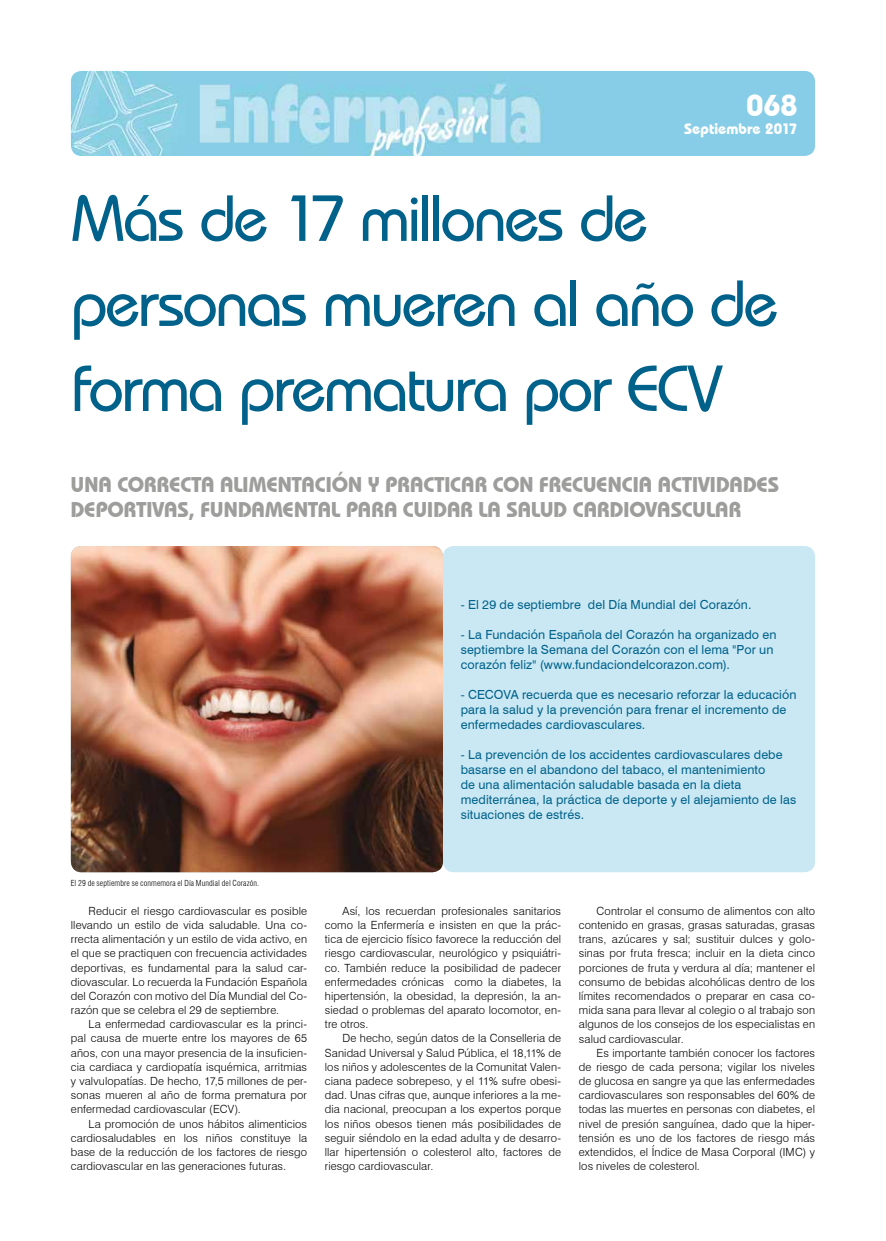
<style>
.page{position:relative;width:886px;height:1241px;background:#fff}
.page>*{position:absolute;margin:0;border:0;box-sizing:border-box;transform-origin:0 0}
.t1{font:500 65px/85px "Bauhaus IT Cby BT";letter-spacing:-.035em;color:#00628b}
.t2{font:700 30px "Bauhaus IT Cby BT";color:#fff}
.t3{font:700 21.25px/25.5px "Bauhaus IT Cby BT";color:#9d9d9c}
.t4{font:700 15px "Bauhaus IT Cby BT";color:#fff}
.t5{font:12.5px/15px "Swiss 721 BT";letter-spacing:.01em;color:#00628b}
.t6{font:300 11.25px/14.1px "Swiss 721 BT";letter-spacing:.01em;color:#000;text-align:justify}
.t7{font:300 condensed 8.12px "Swiss 721 BT";letter-spacing:.015em;color:#000}
</style>
<div class="page">
<img style="left:71px;top:71px;width:744px;height:85px">
<img style="left:71px;top:546px;width:372px;height:326px">
<div style="left:443px;top:546px;width:372px;height:326px;background:#cae8f3;border-radius:11px"></div>
<h2 class="t2" style="left:746px;top:87px;width:52px">068</h2>
<h3 class="t4" style="left:684px;top:119px;width:115px">Septiembre 2017</h3>
<h1 class="t1" style="left:71px;top:175px;width:709px">Más de 17 millones de personas mueren al año de forma prematura por ECV</h1>
<h3 class="t3" style="left:71px;top:471px;width:710px">UNA CORRECTA ALIMENTACIÓN Y PRACTICAR CON FRECUENCIA ACTIVIDADES<br>DEPORTIVAS, FUNDAMENTAL PARA CUIDAR LA SALUD CARDIOVASCULAR</h3>
<p class="t5" style="left:461px;top:596px;width:292px">- El 29 de septiembre del Día Mundial del Corazón.</p>
<p class="t5" style="left:461px;top:626px;width:317px">- La Fundación Española del Corazón ha organizado en septiembre la Semana del Corazón con el lema "Por un corazón feliz" (www.fundaciondelcorazon.com).</p>
<p class="t5" style="left:461px;top:686px;width:337px">- CECOVA recuerda que es necesario reforzar la educación para la salud y la prevención para frenar el incremento de enfermedades cardiovasculares.</p>
<p class="t5" style="left:461px;top:746px;width:337px">- La prevención de los accidentes cardiovasculares debe basarse en el abandono del tabaco, el mantenimiento<br>de una alimentación saludable basada en la dieta mediterránea, la práctica de deporte y el alejamiento de las situaciones de estrés.</p>
<p class="t7" style="left:71px;top:877px;width:190px">El 29 de septiembre se conmemora el Día Mundial del Corazón.</p>
<p class="t6" style="left:71px;top:903px;width:238px;text-indent:18px">Reducir el riesgo cardiovascular es posible llevando un estilo de vida saludable. Una co&shy;rrecta alimentación y un estilo de vida activo, en el que se practiquen con frecuencia actividades deportivas, es fundamental para la salud car&shy;diovascular. Lo recuerda la Fundación Española del Corazón con motivo del Día Mundial del Co&shy;razón que se celebra el 29 de septiembre.</p>
<p class="t6" style="left:71px;top:1016px;width:238px;text-indent:18px">La enfermedad cardiovascular es la princi&shy;pal causa de muerte entre los mayores de 65 años, con una mayor presencia de la insuficien&shy;cia cardiaca y cardiopatía isquémica, arritmias y valvulopatías. De hecho, 17,5 millones de per&shy;sonas mueren al año de forma prematura por enfermedad cardiovascular (ECV).</p>
<p class="t6" style="left:71px;top:1116px;width:238px;text-indent:18px">La promoción de unos hábitos alimenticios cardiosaludables en los niños constituye la base de la reducción de los factores de riesgo cardiovascular en las generaciones futuras.</p>
<p class="t6" style="left:325px;top:903px;width:238px;text-indent:18px">Así, los recuerdan profesionales sanitarios como la Enfermería e insisten en que la prác&shy;tica de ejercicio físico favorece la reducción del riesgo cardiovascular, neurológico y psiquiátri&shy;co. También reduce la posibilidad de padecer enfermedades crónicas como la diabetes, la hipertensión, la obesidad, la depresión, la an&shy;siedad o problemas del aparato locomotor, en&shy;tre otros.</p>
<p class="t6" style="left:325px;top:1031px;width:238px;text-indent:18px">De hecho, según datos de la Conselleria de Sanidad Universal y Salud Pública, el 18,11% de los niños y adolescentes de la Comunitat Valen&shy;ciana padece sobrepeso, y el 11% sufre obesi&shy;dad. Unas cifras que, aunque inferiores a la me&shy;dia nacional, preocupan a los expertos porque los niños obesos tienen más posibilidades de seguir siéndolo en la edad adulta y de desarro&shy;llar hipertensión o colesterol alto, factores de riesgo cardiovascular.</p>
<p class="t6" style="left:579px;top:903px;width:238px;text-indent:18px">Controlar el consumo de alimentos con alto contenido en grasas, grasas saturadas, grasas trans, azúcares y sal; sustituir dulces y golo&shy;sinas por fruta fresca; incluir en la dieta cinco porciones de fruta y verdura al día; mantener el consumo de bebidas alcohólicas dentro de los límites recomendados o preparar en casa co&shy;mida sana para llevar al colegio o al trabajo son algunos de los consejos de los especialistas en salud cardiovascular.</p>
<p class="t6" style="left:579px;top:1045px;width:238px;text-indent:18px">Es importante también conocer los factores de riesgo de cada persona; vigilar los niveles de glucosa en sangre ya que las enfermedades cardiovasculares son responsables del 60% de todas las muertes en personas con diabetes, el nivel de presión sanguínea, dado que la hiper&shy;tensión es uno de los factores de riesgo más extendidos, el Índice de Masa Corporal (IMC) y los niveles de colesterol.</p>
</div>
